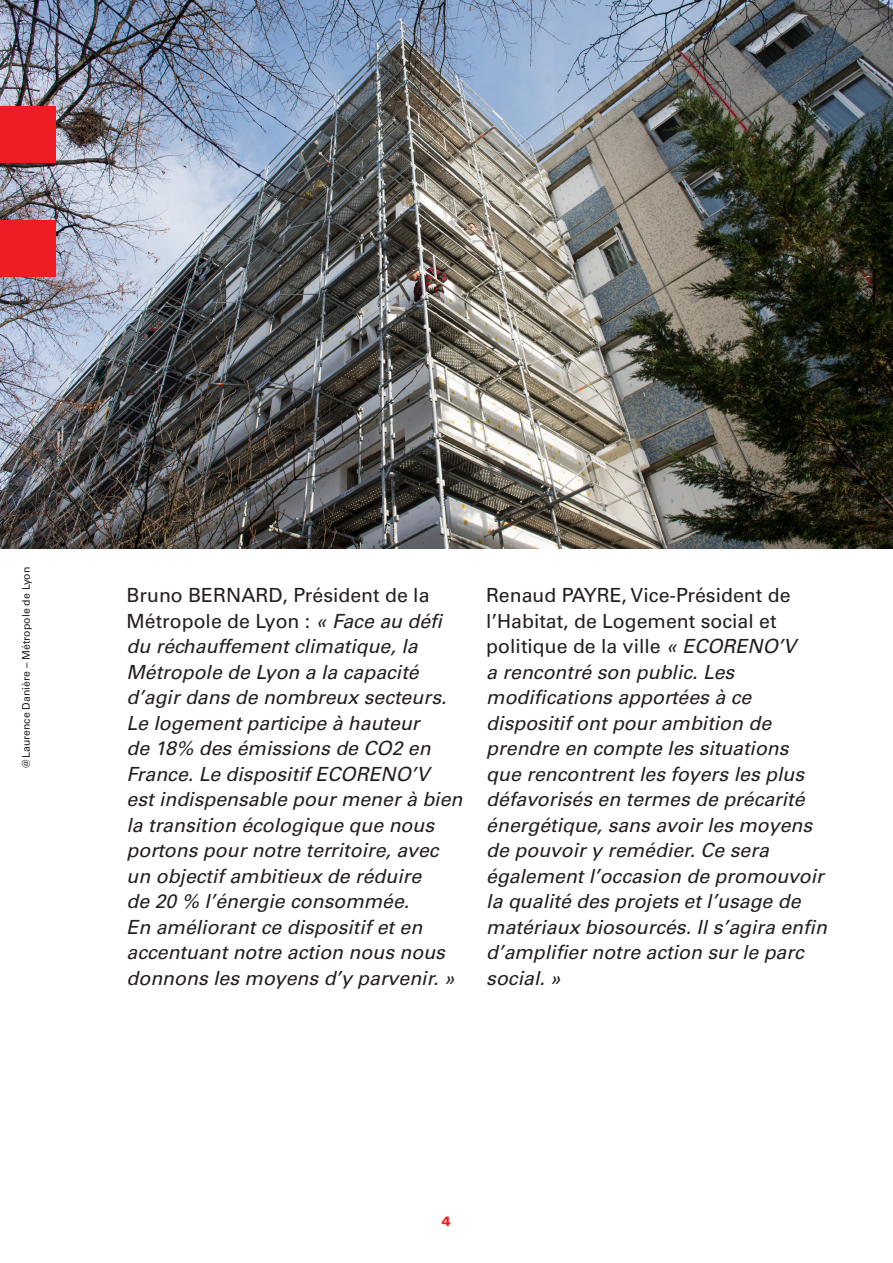
<style>
.page{position:relative;width:893px;height:1263px;background:#fff}
.page>*{position:absolute;margin:0;border:0;box-sizing:border-box;transform-origin:0 0}
.texte_courant{font:italic 19.5px/25.5px "Univers LT Std";color:#231f20}
.t1{font:900 13.5px "Univers";color:#ee1d23}
.texte_courant-2{font:10.5px "Univers LT Std";color:#231f20}
.s1{font-style:normal}
</style>
<div class="page">
<img style="left:0;top:0;width:893px;height:549px">
<div style="left:0;top:106px;width:55px;height:57px;background:#ee1d23"></div>
<div style="left:0;top:220px;width:55px;height:56px;background:#ee1d23"></div>
<p class="texte_courant-2" style="left:20px;top:769px;width:203px;rotate:-90deg">@Laurence Danière – Métropole de Lyon</p>
<p class="texte_courant" style="left:126px;top:583px;width:337px"><span class="s1">Bruno BERNARD, Président de la<br>Métropole de Lyon :</span> « Face au défi du réchauffement climatique, la<br>Métropole de Lyon a la capacité d’agir dans de nombreux secteurs.<br>Le logement participe à hauteur<br>de 18% des émissions de CO2 en<br>France. Le dispositif ECORENO’V<br>est indispensable pour mener à bien la transition écologique que nous portons pour notre territoire, avec un objectif ambitieux de réduire<br>de 20 % l’énergie consommée.<br>En améliorant ce dispositif et en accentuant notre action nous nous donnons les moyens d’y parvenir. »</p>
<p class="texte_courant" style="left:486px;top:583px;width:342px"><span class="s1">Renaud PAYRE, Vice-Président de l’Habitat, de Logement social et politique de la ville</span> « ECORENO’V<br>a rencontré son public. Les modifications apportées à ce dispositif ont pour ambition de prendre en compte les situations que rencontrent les foyers les plus défavorisés en termes de précarité énergétique, sans avoir les moyens de pouvoir y remédier. Ce sera également l’occasion de promouvoir la qualité des projets et l’usage de matériaux biosourcés. Il s’agira enfin d’amplifier notre action sur le parc social. »</p>
<p class="t1" style="left:442px;top:1212px;width:11px">4</p>
</div>
